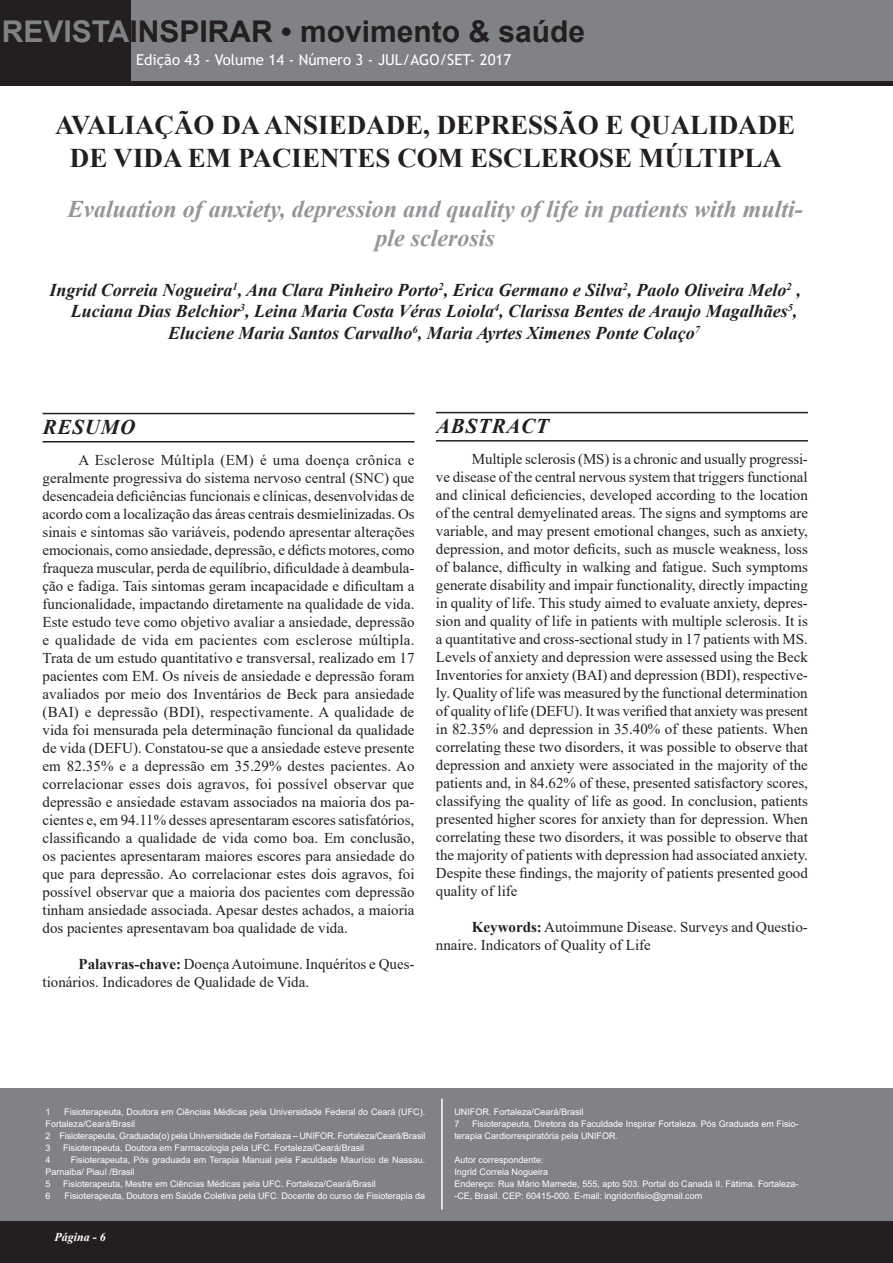
<style>
.page{position:relative;width:893px;height:1263px;background:#fff}
.page>*{position:absolute;margin:0;border:0;box-sizing:border-box;transform-origin:0 0}
.t1{font:700 30px "Arial";color:#231f20}
.Título{font:700 27px/32.4px "Times New Roman";color:#231f20;text-align:center}
.Titulo_Inglês{font:italic 700 24px/28.8px "Times New Roman";color:#939598;text-align:center}
.Introdução{font:italic 700 21px "Times New Roman";letter-spacing:.035em;color:#231f20}
.Título_Autores{font:italic 700 18px "Times New Roman";color:#231f20}
.Corpo_do_texto{font:15px/18px "Times New Roman";color:#231f20;text-align:justify}
.t2{font:15px "Trebuchet MS";color:#fff}
.t3{font:italic 700 12px "Times New Roman";color:#fff}
.Infos_rodape{font:9px/12px "Arial";color:#fff}
.s1{color:#808285}
.s2{font-weight:700}
</style>
<div class="page">
<div style="left:0;top:0;width:893px;height:85px;background:#231f20"></div>
<div style="left:0;top:1220px;width:893px;height:43px;background:#231f20"></div>
<div style="left:132px;top:0;width:761px;height:80px;background:#808285"></div>
<div style="left:0;top:1088px;width:893px;height:132px;background:#808285"></div>
<hr style="left:441px;top:1098px;width:2px;height:111px;background:#fff">
<hr style="left:43px;top:413px;width:371px;height:1px;background:#231f20">
<hr style="left:43px;top:441px;width:371px;height:1px;background:#231f20">
<hr style="left:436px;top:412px;width:372px;height:1px;background:#231f20">
<hr style="left:436px;top:440px;width:372px;height:2px;background:#231f20">
<h1 class="t1" style="left:2px;top:11px;width:585px"><span class="s1">REVISTA</span>INSPIRAR • movimento &amp; saúde</h1>
<p class="t2" style="left:136px;top:50px;width:377px">Edição 43 - Volume 14 - Número 3 - JUL/AGO/SET- 2017</p>
<p class="Título" style="left:55px;top:108px;width:742px">AVALIAÇÃO DA ANSIEDADE, DEPRESSÃO E QUALIDADE<br>DE VIDA EM PACIENTES COM ESCLEROSE MÚLTIPLA</p>
<p class="Titulo_Inglês" style="left:67px;top:194px;width:737px">Evaluation of anxiety, depression and quality of life in patients with multi&shy;ple sclerosis</p>
<p class="Título_Autores" style="left:49px;top:277px;width:753px">Ingrid Correia Nogueira<sup>1</sup>, Ana Clara Pinheiro Porto<sup>2</sup>, Erica Germano e Silva<sup>2</sup>, Paolo Oliveira Melo<sup>2</sup> ,</p>
<p class="Título_Autores" style="left:71px;top:299px;width:728px">Luciana Dias Belchior<sup>3</sup>, Leina Maria Costa Véras Loiola<sup>4</sup>, Clarissa Bentes de Araujo Magalhães<sup>5</sup>,</p>
<p class="Título_Autores" style="left:168px;top:320px;width:534px">Eluciene Maria Santos Carvalho<sup>6</sup>, Maria Ayrtes Ximenes Ponte Colaço<sup>7</sup></p>
<p class="Introdução" style="left:43px;top:412px;width:94px">RESUMO</p>
<p class="Corpo_do_texto" style="left:43px;top:450px;width:374px;text-indent:36px">A Esclerose Múltipla (EM) é uma doença crônica e geralmente progressiva do sistema nervoso central (SNC) que desencadeia deficiências funcionais e clínicas, desenvolvidas de acordo com a localização das áreas centrais desmielinizadas. Os sinais e sintomas são variáveis, podendo apresentar alterações emocionais, como ansiedade, depressão, e déficts motores, como fraqueza muscular, perda de equilíbrio, dificuldade à deambula&shy;ção e fadiga. Tais sintomas geram incapacidade e dificultam a funcionalidade, impactando diretamente na qualidade de vida.<br>Este estudo teve como objetivo avaliar a ansiedade, depressão e qualidade de vida em pacientes com esclerose múltipla.<br>Trata de um estudo quantitativo e transversal, realizado em 17 pacientes com EM. Os níveis de ansiedade e depressão foram avaliados por meio dos Inventários de Beck para ansiedade (BAI) e depressão (BDI), respectivamente. A qualidade de vida foi mensurada pela determinação funcional da qualidade de vida (DEFU). Constatou-se que a ansiedade esteve presente em 82.35% e a depressão em 35.29% destes pacientes. Ao correlacionar esses dois agravos, foi possível observar que depressão e ansiedade estavam associados na maioria dos pa&shy;cientes e, em 94.11% desses apresentaram escores satisfatórios, classificando a qualidade de vida como boa. Em conclusão, os pacientes apresentaram maiores escores para ansiedade do que para depressão. Ao correlacionar estes dois agravos, foi possível observar que a maioria dos pacientes com depressão tinham ansiedade associada. Apesar destes achados, a maioria dos pacientes apresentavam boa qualidade de vida.</p>
<p class="Corpo_do_texto" style="left:43px;top:954px;width:373px;text-indent:36px"><span class="s2">Palavras-chave:</span> Doença Autoimune. Inquéritos e Ques&shy;tionários. Indicadores de Qualidade de Vida.</p>
<p class="Introdução" style="left:436px;top:411px;width:114px">ABSTRACT</p>
<p class="Corpo_do_texto" style="left:436px;top:449px;width:374px;text-indent:36px">Multiple sclerosis (MS) is a chronic and usually progressi&shy;ve disease of the central nervous system that triggers functional and clinical deficiencies, developed according to the location of the central demyelinated areas. The signs and symptoms are variable, and may present emotional changes, such as anxiety, depression, and motor deficits, such as muscle weakness, loss of balance, difficulty in walking and fatigue. Such symptoms generate disability and impair functionality, directly impacting in quality of life. This study aimed to evaluate anxiety, depres&shy;sion and quality of life in patients with multiple sclerosis. It is a quantitative and cross-sectional study in 17 patients with MS.<br>Levels of anxiety and depression were assessed using the Beck Inventories for anxiety (BAI) and depression (BDI), respective&shy;ly. Quality of life was measured by the functional determination of quality of life (DEFU). It was verified that anxiety was present in 82.35% and depression in 35.40% of these patients. When correlating these two disorders, it was possible to observe that depression and anxiety were associated in the majority of the patients and, in 84.62% of these, presented satisfactory scores, classifying the quality of life as good. In conclusion, patients presented higher scores for anxiety than for depression. When correlating these two disorders, it was possible to observe that the majority of patients with depression had associated anxiety.<br>Despite these findings, the majority of patients presented good quality of life</p>
<p class="Corpo_do_texto" style="left:436px;top:917px;width:374px;text-indent:36px"><span class="s2">Keywords:</span> Autoimmune Disease. Surveys and Questio&shy;nnaire. Indicators of Quality of Life</p>
<p class="Infos_rodape" style="left:46px;top:1106px;width:381px;text-indent:19px">Fisioterapeuta, Doutora em Ciências Médicas pela Universidade Federal do Ceará (UFC).<br>Fortaleza/Ceará/Brasil</p>
<p class="Infos_rodape" style="left:46px;top:1130px;width:381px">2 Fisioterapeuta, Graduada(o) pela Universidade de Fortaleza – UNIFOR. Fortaleza/Ceará/Brasil</p>
<p class="Infos_rodape" style="left:46px;top:1142px;width:7px">3</p>
<p class="Infos_rodape" style="left:63px;top:1142px;width:303px">Fisioterapeuta, Doutora em Farmacologia pela UFC. Fortaleza/Ceará/Brasil</p>
<p class="Infos_rodape" style="left:46px;top:1154px;width:7px">4</p>
<p class="Infos_rodape" style="left:46px;top:1106px;width:7px">1</p>
<p class="Infos_rodape" style="left:46px;top:1154px;width:381px;text-indent:25px">Fisioterapeuta, Pós graduada em Terapia Manual pela Faculdade Maurício de Nassau.<br>Parnaiba/ Piauí /Brasil</p>
<p class="Infos_rodape" style="left:46px;top:1178px;width:7px">5</p>
<p class="Infos_rodape" style="left:63px;top:1178px;width:314px">Fisioterapeuta, Mestre em Ciências Médicas pela UFC. Fortaleza/Ceará/Brasil</p>
<p class="Infos_rodape" style="left:46px;top:1190px;width:7px">6</p>
<p class="Infos_rodape" style="left:65px;top:1190px;width:362px">Fisioterapeuta, Doutora em Saúde Coletiva pela UFC. Docente do curso de Fisioterapia da</p>
<p class="t3" style="left:55px;top:1229px;width:53px">Página - 6</p>
<p class="Infos_rodape" style="left:454px;top:1106px;width:131px">UNIFOR. Fortaleza/Ceará/Brasil</p>
<p class="Infos_rodape" style="left:454px;top:1118px;width:7px">7</p>
<p class="Infos_rodape" style="left:454px;top:1118px;width:346px;text-indent:18px">Fisioterapeuta, Diretora da Faculdade Inspirar Fortaleza. Pós Graduada em Fisio&shy;terapia Cardiorrespiratória pela UNIFOR.</p>
<p class="Infos_rodape" style="left:454px;top:1154px;width:91px">Autor correspondente:</p>
<p class="Infos_rodape" style="left:454px;top:1166px;width:95px">Ingrid Correia Nogueira</p>
<p class="Infos_rodape" style="left:454px;top:1178px;width:346px">Endereço: Rua Mário Mamede, 555, apto 503. Portal do Canadá II. Fátima. Fortaleza--CE, Brasil. CEP: 60415-000. E-mail: ingridcnfisio@gmail.com</p>
</div>
